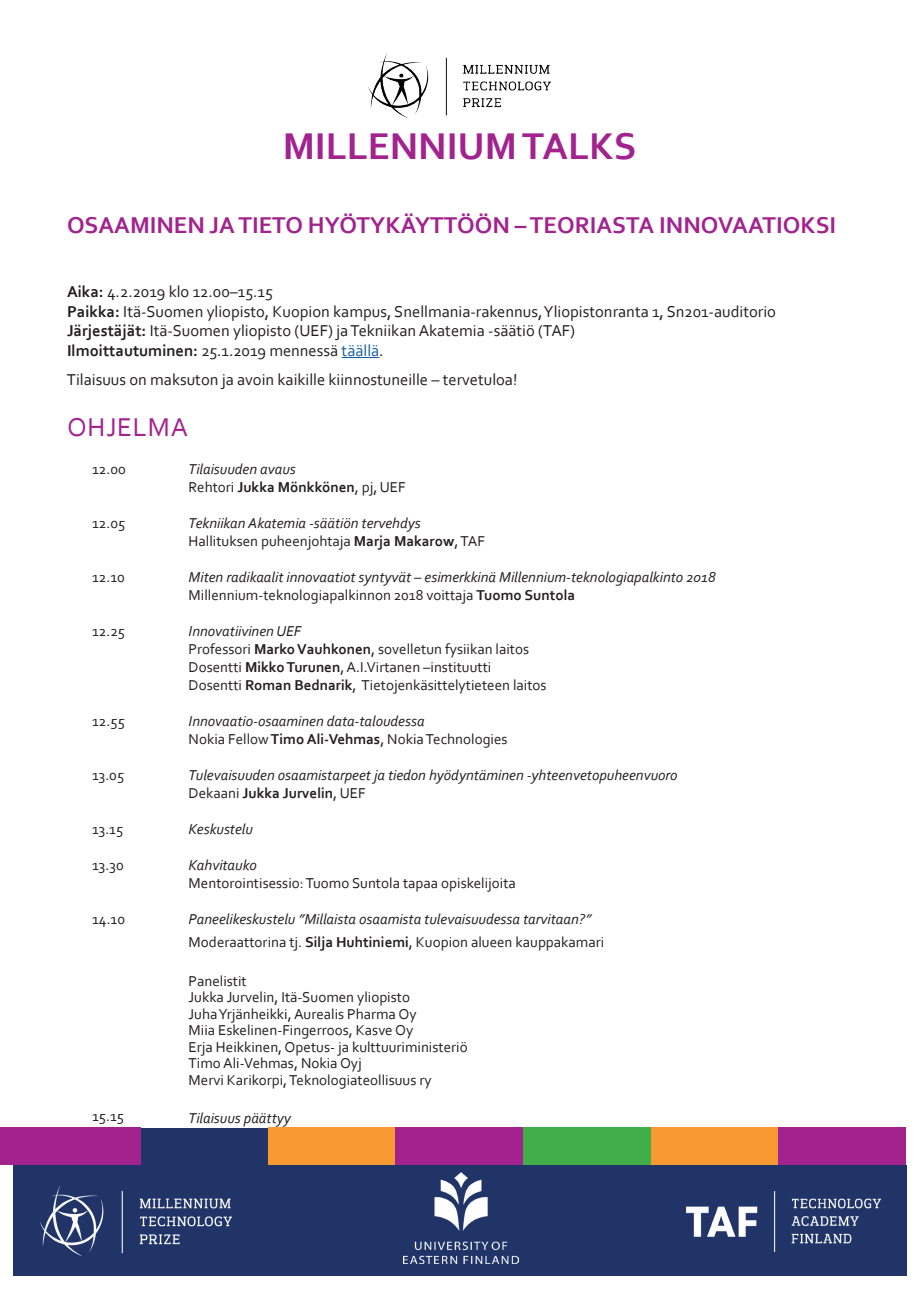
<style>
.page{position:relative;width:919px;height:1289px;background:#fff}
.page>*{position:absolute;margin:0;border:0;box-sizing:border-box;transform-origin:0 0}
.t1{font:700 39px "Corbel";color:#a2238e}
.t2{font:27px "Corbel";letter-spacing:.03em;color:#a2238e}
.t3{font:700 24px "Corbel";color:#a2238e}
.t4{font:16.5px/19.6px "Corbel";color:#231f20}
.t5{font:italic 15px/18px "Corbel";color:#231f20}
.t6{font:15px/16.5px "Corbel";color:#231f20}
.s1{font-weight:700}
.s2{color:#175d9e}
.s3{font-style:normal}
.s4{font-weight:700;font-style:normal}
.s5{font-style:italic}
</style>
<div class="page">
<div style="left:0;top:1127px;width:13px;height:38px;background:#a2238e"></div>
<div style="left:140px;top:1128px;width:128px;height:37px;background:#203468"></div>
<div style="left:13px;top:1127px;width:127px;height:38px;background:#a2238e"></div>
<div style="left:268px;top:1127px;width:127px;height:38px;background:#f89a31"></div>
<div style="left:523px;top:1127px;width:128px;height:38px;background:#40ae49"></div>
<div style="left:651px;top:1127px;width:127px;height:38px;background:#f89a31"></div>
<div style="left:395px;top:1127px;width:128px;height:38px;background:#a2238e"></div>
<div style="left:778px;top:1127px;width:128px;height:38px;background:#a2238e"></div>
<div style="left:13px;top:1165px;width:893px;height:111px;background:#203468"></div>
<img style="left:40px;top:1186px;width:191px;height:69px">
<img style="left:686px;top:1191px;width:194px;height:59px">
<img style="left:368px;top:54px;width:183px;height:64px">
<img style="left:404px;top:1172px;width:114px;height:91px">
<hr style="left:341px;top:357px;width:38px;height:1px;background:#175d9e">
<h1 class="t1" style="left:283px;top:122px;width:355px">MILLENNIUM TALKS</h1>
<h3 class="t3" style="left:67px;top:210px;width:770px">OSAAMINEN JA TIETO HYÖTYKÄYTTÖÖN – TEORIASTA INNOVAATIOKSI</h3>
<p class="t4" style="left:67px;top:281px;width:710px"><span class="s1">Aika:</span> 4.2.2019 klo 12.00–15.15<br><span class="s1">Paikka:</span> Itä-Suomen yliopisto, Kuopion kampus, Snellmania-rakennus, Yliopistonranta 1, Sn201-auditorio <span class="s1">Järjestäjät:</span> Itä-Suomen yliopisto (UEF) ja Tekniikan Akatemia -säätiö (TAF)<br><span class="s1">Ilmoittautuminen:</span> 25.1.2019 mennessä <span class="s2">täällä</span>.</p>
<p class="t4" style="left:67px;top:369px;width:452px">Tilaisuus on maksuton ja avoin kaikille kiinnostuneille – tervetuloa!</p>
<h2 class="t2" style="left:67px;top:410px;width:122px">OHJELMA</h2>
<p class="t6" style="left:92px;top:460px;width:35px">12.00</p>
<p class="t6" style="left:92px;top:514px;width:35px">12.05</p>
<p class="t6" style="left:92px;top:568px;width:34px">12.10</p>
<p class="t6" style="left:92px;top:622px;width:34px">12.25</p>
<p class="t6" style="left:92px;top:712px;width:34px">12.55</p>
<p class="t6" style="left:92px;top:766px;width:34px">13.05</p>
<p class="t6" style="left:92px;top:820px;width:33px">13.15</p>
<p class="t6" style="left:92px;top:856px;width:33px">13.30</p>
<p class="t6" style="left:92px;top:910px;width:34px">14.10</p>
<p class="t6" style="left:92px;top:1107px;width:33px">15.15</p>
<p class="t5" style="left:189px;top:460px;width:219px">Tilaisuuden avaus<br><span class="s3">Rehtori</span> <span class="s4">Jukka Mönkkönen</span><span class="s3">, pj, UEF</span></p>
<p class="t5" style="left:189px;top:514px;width:298px">Tekniikan Akatemia -säätiön tervehdys<br><span class="s3">Hallituksen puheenjohtaja</span> <span class="s4">Marja Makarow</span><span class="s3">, TAF</span></p>
<p class="t5" style="left:189px;top:568px;width:528px">Miten radikaalit innovaatiot syntyvät – esimerkkinä Millennium-teknologiapalkinto 2018<br><span class="s3">Millennium-teknologiapalkinnon 2018 voittaja</span> <span class="s4">Tuomo Suntola</span></p>
<p class="t6" style="left:189px;top:622px;width:359px;line-height:18px"><span class="s5">Innovatiivinen UEF<br></span>Professori <span class="s1">Marko Vauhkonen</span>, sovelletun fysiikan laitos Dosentti <span class="s1">Mikko Turunen</span>, A.I.Virtanen –instituutti Dosentti <span class="s1">Roman Bednarik</span>, Tietojenkäsittelytieteen laitos</p>
<p class="t5" style="left:189px;top:712px;width:320px">Innovaatio-osaaminen data-taloudessa<br><span class="s3">Nokia Fellow</span> <span class="s4">Timo Ali-Vehmas</span><span class="s3">, Nokia Technologies</span></p>
<p class="t5" style="left:189px;top:766px;width:490px">Tulevaisuuden osaamistarpeet ja tiedon hyödyntäminen -yhteenvetopuheenvuoro<br><span class="s3">Dekaani</span> <span class="s4">Jukka Jurvelin</span><span class="s3">, UEF</span></p>
<p class="t5" style="left:189px;top:820px;width:66px">Keskustelu</p>
<p class="t5" style="left:189px;top:856px;width:70px">Kahvitauko</p>
<p class="t6" style="left:189px;top:874px;width:329px">Mentorointisessio: Tuomo Suntola tapaa opiskelijoita</p>
<p class="t5" style="left:189px;top:907px;width:417px;line-height:22.5px">Paneelikeskustelu ”Millaista osaamista tulevaisuudessa tarvitaan?”<br><span class="s3">Moderaattorina tj.</span> <span class="s4">Silja Huhtiniemi</span><span class="s3">, Kuopion alueen kauppakamari</span></p>
<p class="t6" style="left:189px;top:972px;width:280px">Panelistit<br>Jukka Jurvelin, Itä-Suomen yliopisto<br>Juha Yrjänheikki, Aurealis Pharma Oy<br>Miia Eskelinen-Fingerroos, Kasve Oy<br>Erja Heikkinen, Opetus- ja kulttuuriministeriö Timo Ali-Vehmas, Nokia Oyj<br>Mervi Karikorpi, Teknologiateollisuus ry</p>
<p class="t5" style="left:189px;top:1108px;width:104px">Tilaisuus päättyy</p>
</div>
